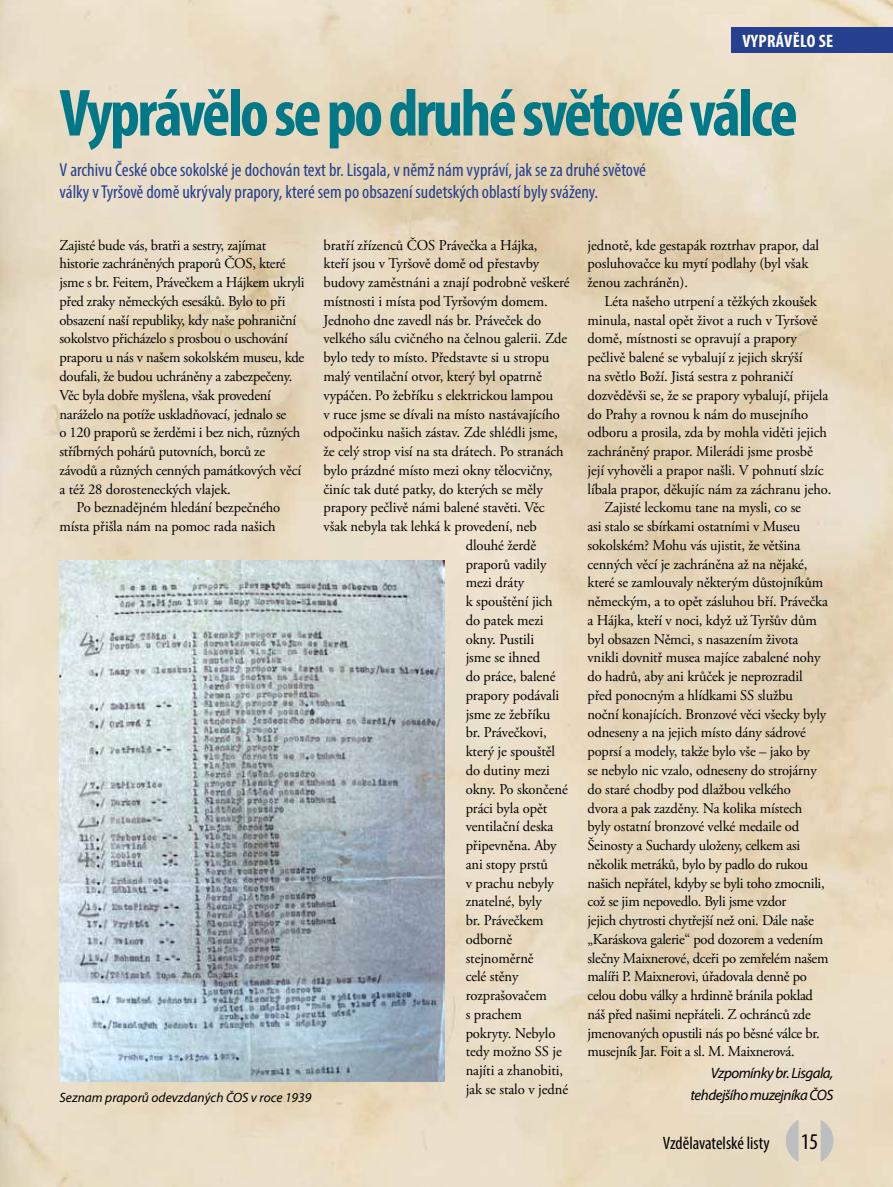
<style>
.page{position:relative;width:893px;height:1187px;background:#fff}
.page>*{position:absolute;margin:0;border:0;box-sizing:border-box;transform-origin:0 0}
.t1{font:700 condensed 67.2px "Myriad Pro";letter-spacing:-.04em;color:#007888}
.t2{font:condensed 22.5px "Myriad Pro";color:#000}
.t3{font:condensed 18.75px/22.5px "Myriad Pro";color:#25408f}
.t4{font:condensed 18px "Myriad Pro";color:#000}
.t5{font:700 condensed 18px "Myriad Pro";letter-spacing:.02em;color:#fff}
.t6{font:15px/18.8px "Adobe Garamond Pro";letter-spacing:-.01em;color:#000}
.t7{font:italic 15px/21.8px "Myriad Pro";letter-spacing:-.035em;color:#000;text-align:right}
.t8{font:italic 13.5px "Myriad Pro";color:#000}
</style>
<div class="page">
<img style="left:0;top:0;width:893px;height:1186px">
<img style="left:60px;top:560px;width:384px;height:521px">
<svg style="left:786px;top:1119px;width:47px;height:42px;background:#d7d0c3"></svg>
<div style="left:731px;top:28px;width:162px;height:25px;background:#25408f"></div>
<p class="t5" style="left:742px;top:30px;width:92px">vyprávělo se</p>
<h1 class="t1" style="left:60px;top:71px;width:740px">Vyprávělo se po druhé světové válce</h1>
<p class="t3" style="left:60px;top:158px;width:588px">V archivu České obce sokolské je dochován text br. Lisgala, v němž nám vypráví, jak se za druhé světové války v Tyršově domě ukrývaly prapory, které sem po obsazení sudetských oblastí byly sváženy.</p>
<p class="t6" style="left:60px;top:236px;width:208px">Zajisté bude vás, bratři a sestry, zajímat</p>
<p class="t6" style="left:60px;top:255px;width:228px">historie zachráněných praporů ČOS, které</p>
<p class="t6" style="left:60px;top:273px;width:247px">jsme s br. Feitem, Právečkem a Hájkem ukryli</p>
<p class="t6" style="left:60px;top:292px;width:227px">před zraky německých esesáků. Bylo to při</p>
<p class="t6" style="left:60px;top:311px;width:238px">obsazení naší republiky, kdy naše pohraniční</p>
<p class="t6" style="left:60px;top:330px;width:230px">sokolstvo přicházelo s prosbou o uschování</p>
<p class="t6" style="left:60px;top:348px;width:246px">praporu u nás v našem sokolském museu, kde</p>
<p class="t6" style="left:60px;top:367px;width:234px">doufali, že budou uchráněny a zabezpečeny.</p>
<p class="t6" style="left:60px;top:386px;width:213px">Věc byla dobře myšlena, však provedení</p>
<p class="t6" style="left:60px;top:405px;width:228px">naráželo na potíže uskladňovací, jednalo se</p>
<p class="t6" style="left:60px;top:423px;width:242px">o 120 praporů se žerděmi i bez nich, různých</p>
<p class="t6" style="left:60px;top:442px;width:207px">stříbrných pohárů putovních, borců ze</p>
<p class="t6" style="left:60px;top:461px;width:243px">závodů a různých cenných památkových věcí</p>
<p class="t6" style="left:60px;top:480px;width:173px">a též 28 dorosteneckých vlajek.</p>
<p class="t6" style="left:77px;top:498px;width:205px">Po beznadějném hledání bezpečného</p>
<p class="t6" style="left:60px;top:517px;width:218px">místa přišla nám na pomoc rada našich</p>
<p class="t8" style="left:60px;top:1089px;width:254px">Seznam praporů odevzdaných ČOS v roce 1939</p>
<p class="t6" style="left:323px;top:236px;width:216px">bratří zřízenců ČOS Právečka a Hájka,</p>
<p class="t6" style="left:323px;top:255px;width:217px">kteří jsou v Tyršově domě od přestavby</p>
<p class="t6" style="left:323px;top:273px;width:247px">budovy zaměstnáni a znají podrobně veškeré</p>
<p class="t6" style="left:323px;top:292px;width:226px">místnosti i místa pod Tyršovým domem.</p>
<p class="t6" style="left:323px;top:311px;width:219px">Jednoho dne zavedl nás br. Práveček do</p>
<p class="t6" style="left:323px;top:330px;width:245px">velkého sálu cvičného na čelnou galerii. Zde</p>
<p class="t6" style="left:323px;top:348px;width:227px">bylo tedy to místo. Představte si u stropu</p>
<p class="t6" style="left:323px;top:367px;width:220px">malý ventilační otvor, který byl opatrně</p>
<p class="t6" style="left:323px;top:386px;width:231px">vypáčen. Po žebříku s elektrickou lampou</p>
<p class="t6" style="left:323px;top:405px;width:238px">v ruce jsme se dívali na místo nastávajícího</p>
<p class="t6" style="left:323px;top:423px;width:236px">odpočinku našich zástav. Zde shlédli jsme,</p>
<p class="t6" style="left:323px;top:442px;width:242px">že celý strop visí na sta drátech. Po stranách</p>
<p class="t6" style="left:323px;top:461px;width:230px">bylo prázdné místo mezi okny tělocvičny,</p>
<p class="t6" style="left:323px;top:480px;width:221px">činíc tak duté patky, do kterých se měly</p>
<p class="t6" style="left:323px;top:498px;width:223px">prapory pečlivě námi balené stavěti. Věc</p>
<p class="t6" style="left:323px;top:517px;width:215px">však nebyla tak lehká k provedení, neb</p>
<p class="t6" style="left:466px;top:536px;width:72px">dlouhé žerdě</p>
<p class="t6" style="left:466px;top:555px;width:82px">praporů vadily</p>
<p class="t6" style="left:466px;top:573px;width:60px">mezi dráty</p>
<p class="t6" style="left:466px;top:592px;width:88px">k spouštění jich</p>
<p class="t6" style="left:466px;top:611px;width:79px">do patek mezi</p>
<p class="t6" style="left:466px;top:630px;width:70px">okny. Pustili</p>
<p class="t6" style="left:466px;top:648px;width:76px">jsme se ihned</p>
<p class="t6" style="left:466px;top:667px;width:91px">do práce, balené</p>
<p class="t6" style="left:466px;top:686px;width:95px">prapory podávali</p>
<p class="t6" style="left:466px;top:705px;width:86px">jsme ze žebříku</p>
<p class="t6" style="left:466px;top:723px;width:83px">br. Právečkovi,</p>
<p class="t6" style="left:466px;top:742px;width:91px">který je spouštěl</p>
<p class="t6" style="left:466px;top:761px;width:86px">do dutiny mezi</p>
<p class="t6" style="left:466px;top:780px;width:104px">okny. Po skončené</p>
<p class="t6" style="left:466px;top:798px;width:83px">práci byla opět</p>
<p class="t6" style="left:466px;top:817px;width:89px">ventilační deska</p>
<p class="t6" style="left:466px;top:836px;width:92px">připevněna. Aby</p>
<p class="t6" style="left:466px;top:855px;width:84px">ani stopy prstů</p>
<p class="t6" style="left:466px;top:873px;width:90px">v prachu nebyly</p>
<p class="t6" style="left:466px;top:892px;width:78px">znatelné, byly</p>
<p class="t6" style="left:466px;top:911px;width:79px">br. Právečkem</p>
<p class="t6" style="left:466px;top:930px;width:48px">odborně</p>
<p class="t6" style="left:466px;top:948px;width:70px">stejnoměrně</p>
<p class="t6" style="left:466px;top:967px;width:54px">celé stěny</p>
<p class="t6" style="left:466px;top:986px;width:83px">rozprašovačem</p>
<p class="t6" style="left:466px;top:1005px;width:58px">s prachem</p>
<p class="t6" style="left:466px;top:1023px;width:91px">pokryty. Nebylo</p>
<p class="t6" style="left:466px;top:1042px;width:98px">tedy možno SS je</p>
<p class="t6" style="left:466px;top:1061px;width:99px">najíti a zhanobiti,</p>
<p class="t6" style="left:466px;top:1080px;width:104px">jak se stalo v jedné</p>
<p class="t6" style="left:587px;top:236px;width:233px">jednotě, kde gestapák roztrhav prapor, dal posluhovačce ku mytí podlahy (byl však ženou zachráněn).</p>
<p class="t6" style="left:604px;top:292px;width:214px">Léta našeho utrpení a těžkých zkoušek</p>
<p class="t6" style="left:587px;top:311px;width:232px">minula, nastal opět život a ruch v Tyršově</p>
<p class="t6" style="left:587px;top:330px;width:211px">domě, místnosti se opravují a prapory</p>
<p class="t6" style="left:587px;top:348px;width:217px">pečlivě balené se vybalují z jejich skrýší</p>
<p class="t6" style="left:587px;top:367px;width:207px">na světlo Boží. Jistá sestra z pohraničí</p>
<p class="t6" style="left:587px;top:386px;width:242px">dozvěděvši se, že se prapory vybalují, přijela</p>
<p class="t6" style="left:587px;top:405px;width:222px">do Prahy a rovnou k nám do musejního</p>
<p class="t6" style="left:587px;top:423px;width:241px">odboru a prosila, zda by mohla viděti jejich</p>
<p class="t6" style="left:587px;top:442px;width:227px">zachráněný prapor. Milerádi jsme prosbě</p>
<p class="t6" style="left:587px;top:461px;width:238px">její vyhověli a prapor našli. V pohnutí slzíc</p>
<p class="t6" style="left:587px;top:480px;width:245px">líbala prapor, děkujíc nám za záchranu jeho.</p>
<p class="t6" style="left:604px;top:498px;width:198px">Zajisté leckomu tane na mysli, co se</p>
<p class="t6" style="left:587px;top:517px;width:214px">asi stalo se sbírkami ostatními v Museu</p>
<p class="t6" style="left:587px;top:536px;width:214px">sokolském? Mohu vás ujistit, že většina</p>
<p class="t6" style="left:587px;top:555px;width:222px">cenných věcí je zachráněna až na nějaké,</p>
<p class="t6" style="left:587px;top:573px;width:237px">které se zamlouvaly některým důstojníkům</p>
<p class="t6" style="left:587px;top:592px;width:242px">německým, a to opět zásluhou bří. Právečka</p>
<p class="t6" style="left:587px;top:611px;width:231px">a Hájka, kteří v noci, když už Tyršův dům</p>
<p class="t6" style="left:587px;top:630px;width:212px">byl obsazen Němci, s nasazením života</p>
<p class="t6" style="left:587px;top:648px;width:235px">vnikli dovnitř musea majíce zabalené nohy</p>
<p class="t6" style="left:587px;top:667px;width:217px">do hadrů, aby ani krůček je neprozradil</p>
<p class="t6" style="left:587px;top:686px;width:207px">před ponocným a hlídkami SS službu</p>
<p class="t6" style="left:587px;top:705px;width:240px">noční konajících. Bronzové věci všecky byly</p>
<p class="t6" style="left:587px;top:723px;width:220px">odneseny a na jejich místo dány sádrové</p>
<p class="t6" style="left:587px;top:742px;width:224px">poprsí a modely, takže bylo vše – jako by</p>
<p class="t6" style="left:587px;top:761px;width:231px">se nebylo nic vzalo, odneseny do strojárny</p>
<p class="t6" style="left:587px;top:780px;width:205px">do staré chodby pod dlažbou velkého</p>
<p class="t6" style="left:587px;top:798px;width:216px">dvora a pak zazděny. Na kolika místech</p>
<p class="t6" style="left:587px;top:817px;width:213px">byly ostatní bronzové velké medaile od</p>
<p class="t6" style="left:587px;top:836px;width:214px">Šeinosty a Suchardy uloženy, celkem asi</p>
<p class="t6" style="left:587px;top:855px;width:222px">několik metráků, bylo by padlo do rukou</p>
<p class="t6" style="left:587px;top:873px;width:239px">našich nepřátel, kdyby se byli toho zmocnili,</p>
<p class="t6" style="left:587px;top:892px;width:200px">což se jim nepovedlo. Byli jsme vzdor</p>
<p class="t6" style="left:587px;top:911px;width:228px">jejich chytrosti chytřejší než oni. Dále naše</p>
<p class="t6" style="left:587px;top:930px;width:237px">„Karáskova galerie“ pod dozorem a vedením</p>
<p class="t6" style="left:587px;top:948px;width:243px">slečny Maixnerové, dceři po zemřelém našem</p>
<p class="t6" style="left:587px;top:967px;width:221px">malíři P. Maixnerovi, úřadovala denně po</p>
<p class="t6" style="left:587px;top:986px;width:227px">celou dobu války a hrdinně bránila poklad</p>
<p class="t6" style="left:587px;top:1005px;width:225px">náš před našimi nepřáteli. Z ochránců zde</p>
<p class="t6" style="left:587px;top:1023px;width:234px">jmenovaných opustili nás po běsné válce br.</p>
<p class="t6" style="left:587px;top:1042px;width:209px">musejník Jar. Foit a sl. M. Maixnerová.</p>
<p class="t7" style="left:690px;top:1061px;width:144px">Vzpomínky br. Lisgala, tehdejšího muzejníka ČOS</p>
<p class="t4" style="left:663px;top:1132px;width:108px">Vzdělavatelské listy</p>
<h2 class="t2" style="left:801px;top:1127px;width:19px">15</h2>
</div>
